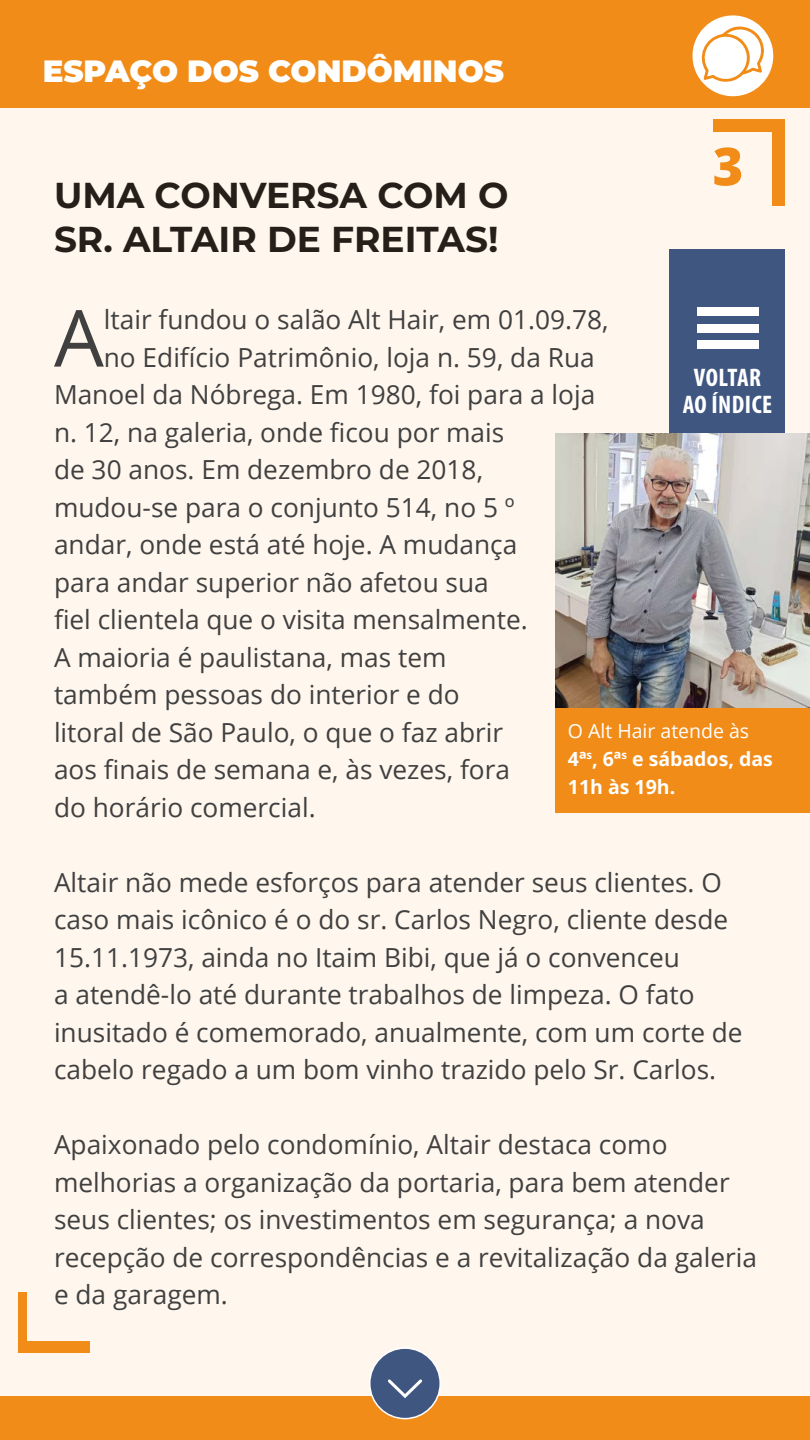
<style>
.page{position:relative;width:810px;height:1440px;background:#fff}
.page>*{position:absolute;margin:0;border:0;box-sizing:border-box;transform-origin:0 0}
.t1{font:78.75px "Open Sans";color:#404040}
.t2{font:800 52.5px "Open Sans";color:#f28c18}
.t3{font:700 36px/44.2px "Montserrat";color:#261e18}
.t4{font:900 30.75px "Montserrat";color:#fff}
.t5{font:26.25px/37.5px "Open Sans";color:#404040}
.t6{font:700 condensed 25.5px/26.4px "Myriad Pro";letter-spacing:.02em;color:#fff;text-align:center}
.t7{font:700 19.5px/27.8px "Open Sans";color:#fff}
.s1{font-weight:400}
</style>
<div class="page">
<div style="left:0;top:57px;width:810px;height:1383px;background:#fff7ee"></div>
<div style="left:0;top:1396px;width:810px;height:44px;background:#f28c18"></div>
<div style="left:556px;top:690px;width:254px;height:123px;background:#f28c18"></div>
<div style="left:0;top:0;width:810px;height:108px;background:#f28c18"></div>
<div style="left:370px;top:1348px;width:70px;height:71px;background:#3f5681;border-radius:50%"></div>
<div style="left:369px;top:1347px;width:72px;height:72px;border:2px solid #fff;border-radius:50%"></div>
<svg style="left:388px;top:1379px;width:34px;height:19px"></svg>
<div style="left:713px;top:120px;width:72px;height:12px;background:#f28c18"></div>
<div style="left:772px;top:120px;width:13px;height:85px;background:#f28c18"></div>
<div style="left:693px;top:15px;width:80px;height:81px;background:#fff;border-radius:50%"></div>
<svg style="left:696px;top:24px;width:69px;height:58px"></svg>
<img style="left:556px;top:434px;width:254px;height:274px">
<div style="left:669px;top:250px;width:116px;height:183px;background:#3f5681"></div>
<div style="left:697px;top:308px;width:61px;height:8px;background:#fff"></div>
<div style="left:697px;top:324px;width:61px;height:9px;background:#fff"></div>
<div style="left:697px;top:340px;width:61px;height:9px;background:#fff"></div>
<div style="left:18px;top:1342px;width:72px;height:11px;background:#f28c18"></div>
<div style="left:18px;top:1292px;width:9px;height:61px;background:#f28c18"></div>
<p class="t4" style="left:43px;top:48px;width:463px">ESPAÇO DOS CONDÔMINOS</p>
<h3 class="t3" style="left:54px;top:171px;width:456px">UMA CONVERSA COM O<br>SR. ALTAIR DE FREITAS!</h3>
<h2 class="t2" style="left:713px;top:126px;width:32px">3</h2>
<h1 class="t1" style="left:54px;top:284px;width:51px">A</h1>
<p class="t5" style="left:104px;top:300px;width:506px">ltair fundou o salão Alt Hair, em 01.09.78,</p>
<p class="t5" style="left:104px;top:338px;width:492px">no Edifício Patrimônio, loja n. 59, da Rua</p>
<p class="t5" style="left:54px;top:375px;width:543px">Manoel da Nóbrega. Em 1980, foi para a loja</p>
<p class="t5" style="left:54px;top:413px;width:452px">n. 12, na galeria, onde ficou por mais</p>
<p class="t5" style="left:54px;top:450px;width:431px">de 30 anos. Em dezembro de 2018,</p>
<p class="t5" style="left:54px;top:488px;width:462px">mudou-se para o conjunto 514, no 5 º</p>
<p class="t5" style="left:54px;top:525px;width:465px">andar, onde está até hoje. A mudança</p>
<p class="t5" style="left:54px;top:563px;width:436px">para andar superior não afetou sua</p>
<p class="t5" style="left:54px;top:600px;width:475px">fiel clientela que o visita mensalmente.</p>
<p class="t5" style="left:54px;top:638px;width:394px">A maioria é paulistana, mas tem</p>
<p class="t5" style="left:54px;top:675px;width:407px">também pessoas do interior e do</p>
<p class="t5" style="left:54px;top:713px;width:451px">litoral de São Paulo, o que o faz abrir</p>
<p class="t5" style="left:54px;top:750px;width:458px">aos finais de semana e, às vezes, fora</p>
<p class="t5" style="left:54px;top:788px;width:263px">do horário comercial.</p>
<p class="t6" style="left:683px;top:364px;width:91px">VOLTAR<br>AO ÍNDICE</p>
<p class="t7" style="left:568px;top:717px;width:206px"><span class="s1">O Alt Hair atende às<br></span>4ª<sup>s</sup>, 6ª<sup>s</sup> e sábados, das<br>11h às 19h.</p>
<p class="t5" style="left:54px;top:863px;width:690px">Altair não mede esforços para atender seus clientes. O caso mais icônico é o do sr. Carlos Negro, cliente desde 15.11.1973, ainda no Itaim Bibi, que já o convenceu<br>a atendê-lo até durante trabalhos de limpeza. O fato inusitado é comemorado, anualmente, com um corte de cabelo regado a um bom vinho trazido pelo Sr. Carlos.</p>
<p class="t5" style="left:54px;top:1125px;width:705px">Apaixonado pelo condomínio, Altair destaca como melhorias a organização da portaria, para bem atender seus clientes; os investimentos em segurança; a nova recepção de correspondências e a revitalização da galeria e da garagem.</p>
</div>
